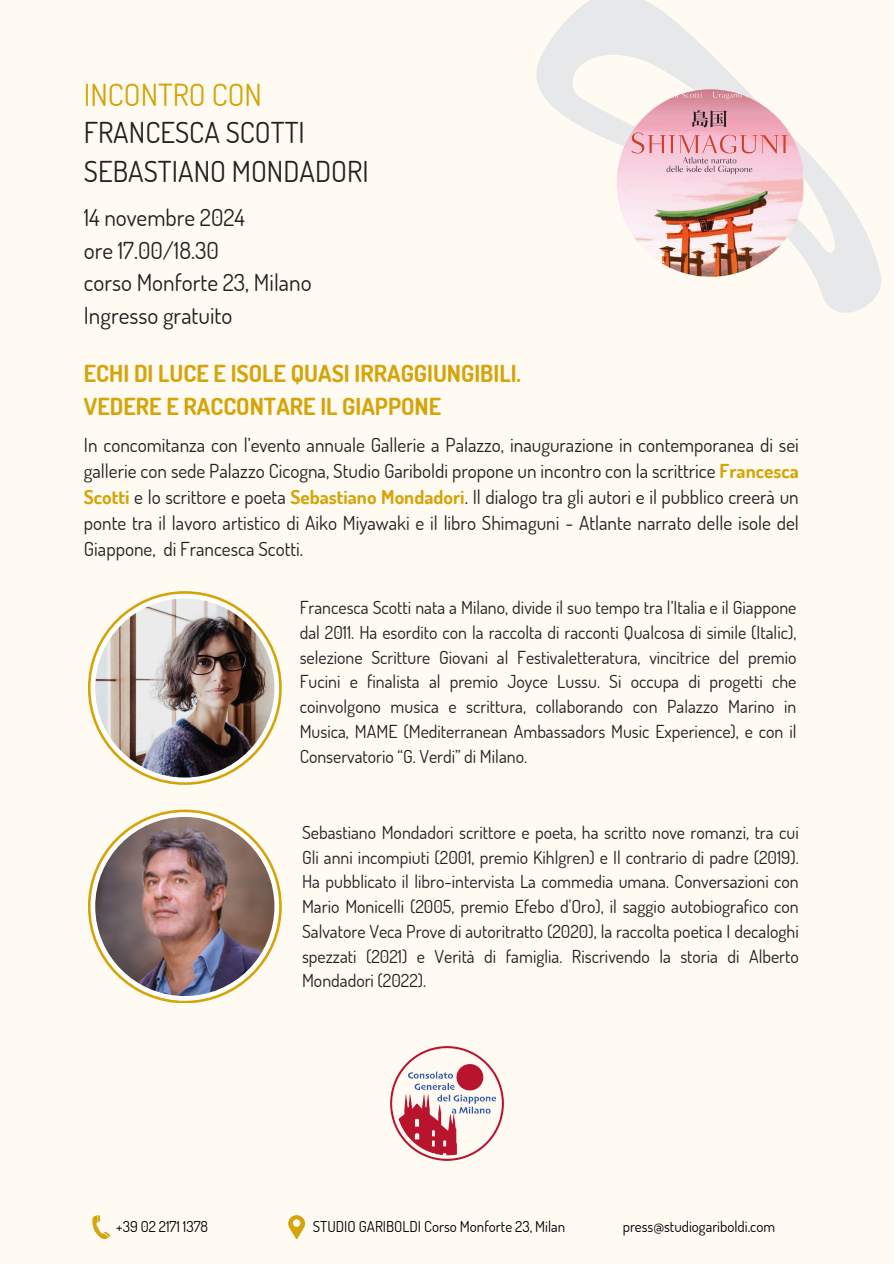
<style>
.page{position:relative;width:894px;height:1264px;background:#fff}
.page>*{position:absolute;margin:0;border:0;box-sizing:border-box;transform-origin:0 0}
.t1{font:30.45px "Dosis";color:#d4a408}
.t2{font:28.8px/39.3px "Dosis";color:#212121}
.t3{font:23.4px/32.7px "Dosis";color:#212121}
.t4{font:700 23.4px/32.7px "Dosis";color:#d4a408}
.t5{font:19.2px/25.8px "Dosis";color:#212121;text-align:justify}
.t6{font:17.85px/24.8px "Dosis";color:#212121;text-align:justify}
.t7{font:15px "Dosis";color:#000}
.s1{font-weight:700;color:#d4a408}
</style>
<div class="page">
<div style="left:0;top:0;width:893px;height:1263px;background:#fffaf2"></div>
<svg style="left:92px;top:1215px;width:18px;height:24px"></svg>
<svg style="left:288px;top:1215px;width:17px;height:24px"></svg>
<svg style="left:88px;top:591px;width:194px;height:194px;background:#d9af26"></svg>
<svg style="left:90px;top:593px;width:189px;height:189px;fill:#fff"></svg>
<img style="left:95px;top:598px;width:179px;height:179px;border-radius:50%">
<svg style="left:88px;top:809px;width:194px;height:194px;background:#dbb333"></svg>
<svg style="left:90px;top:812px;width:189px;height:188px;fill:#fff"></svg>
<img style="left:95px;top:817px;width:179px;height:178px;border-radius:50%">
<img style="left:390px;top:1046px;width:114px;height:113px">
<svg style="left:536px;top:0;width:345px;height:313px"></svg>
<img style="left:616px;top:89px;width:188px;height:188px;border-radius:50%">
<h1 class="t1" style="left:84px;top:74px;width:179px">INCONTRO CON</h1>
<h2 class="t2" style="left:84px;top:112px;width:286px">FRANCESCA SCOTTI<br>SEBASTIANO MONDADORI</h2>
<h3 class="t3" style="left:84px;top:200px;width:229px">14 novembre 2024<br>ore 17.00/18.30<br>corso Monforte 23, Milano<br>Ingresso gratuito</h3>
<h3 class="t4" style="left:84px;top:357px;width:438px">ECHI DI LUCE E ISOLE QUASI IRRAGGIUNGIBILI.<br>VEDERE E RACCONTARE IL GIAPPONE</h3>
<p class="t5" style="left:84px;top:431px;width:716px">In concomitanza con l’evento annuale Gallerie a Palazzo, inaugurazione in contemporanea di sei gallerie con sede Palazzo Cicogna, Studio Gariboldi propone un incontro con la scrittrice <span class="s1">Francesca Scotti</span> e lo scrittore e poeta <span class="s1">Sebastiano Mondadori</span>. Il dialogo tra gli autori e il pubblico creerà un ponte tra il lavoro artistico di Aiko Miyawaki e il libro Shimaguni - Atlante narrato delle isole del Giappone, di Francesca Scotti.</p>
<p class="t6" style="left:299px;top:594px;width:498px">Francesca Scotti nata a Milano, divide il suo tempo tra l’Italia e il Giappone dal 2011. Ha esordito con la raccolta di racconti Qualcosa di simile (Italic), selezione Scritture Giovani al Festivaletteratura, vincitrice del premio Fucini e finalista al premio Joyce Lussu. Si occupa di progetti che coinvolgono musica e scrittura, collaborando con Palazzo Marino in Musica, MAME (Mediterranean Ambassadors Music Experience), e con il Conservatorio “G. Verdi” di Milano.</p>
<p class="t6" style="left:302px;top:819px;width:498px">Sebastiano Mondadori scrittore e poeta, ha scritto nove romanzi, tra cui Gli anni incompiuti (2001, premio Kihlgren) e Il contrario di padre (2019).<br>Ha pubblicato il libro-intervista La commedia umana. Conversazioni con Mario Monicelli (2005, premio Efebo d'Oro), il saggio autobiografico con Salvatore Veca Prove di autoritratto (2020), la raccolta poetica I decaloghi spezzati (2021) e Verità di famiglia. Riscrivendo la storia di Alberto Mondadori (2022).</p>
<p class="t7" style="left:116px;top:1216px;width:93px">+39 02 2171 1378</p>
<p class="t7" style="left:312px;top:1216px;width:254px">STUDIO GARIBOLDI Corso Monforte 23, Milan</p>
<p class="t7" style="left:622px;top:1216px;width:154px">press@studiogariboldi.com</p>
</div>
